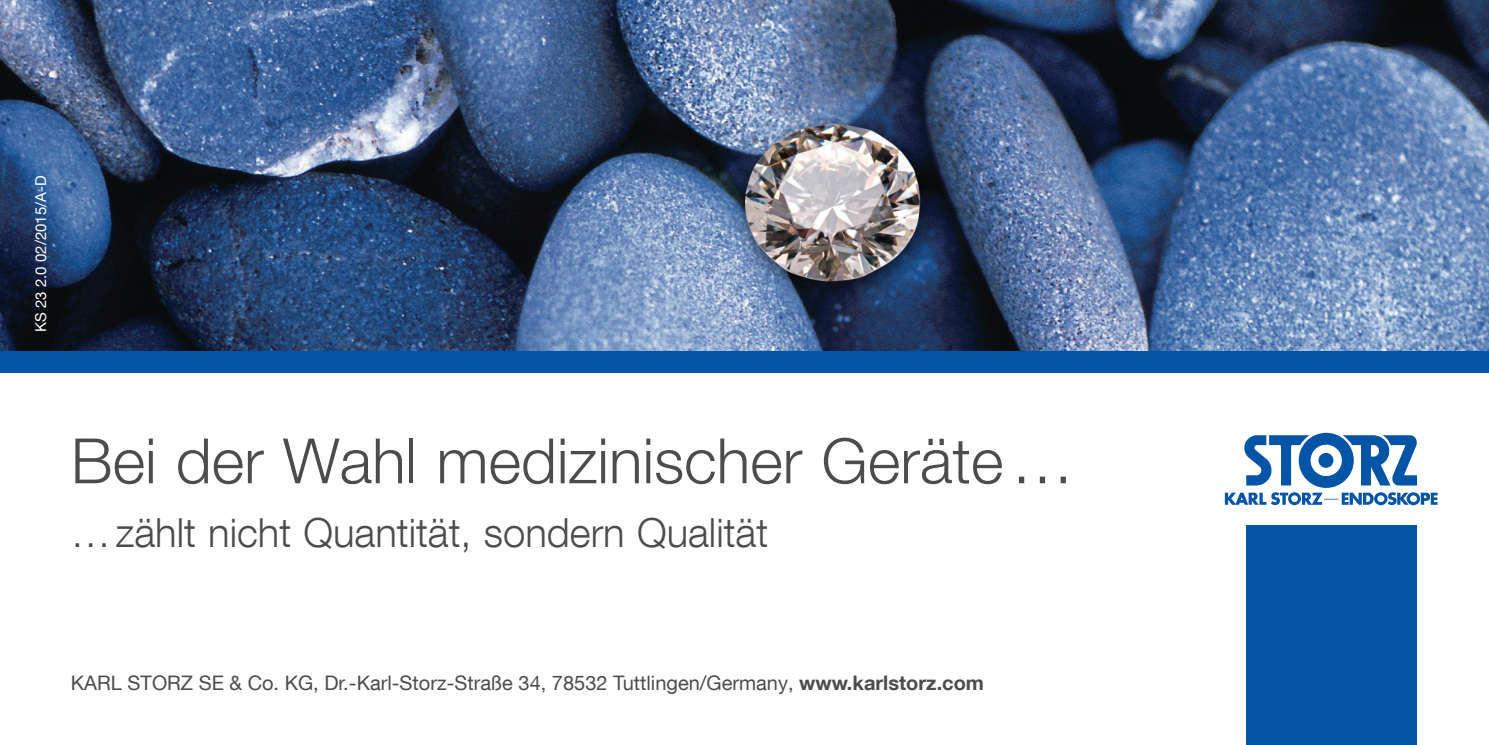
<style>
.page{position:relative;width:1489px;height:745px;background:#fff}
.page>*{position:absolute;margin:0;border:0;box-sizing:border-box;transform-origin:0 0}
.t1{font:300 62.5px "KS Helvetica Neue";color:#4b4c4d}
.t2{font:300 40px "KS Helvetica Neue";color:#4b4c4d}
.t3{font:20px "KS Helvetica Neue";color:#4b4c4d}
.t4{font:15px "KS Helvetica Neue";color:#fff}
.s1{font-weight:700}
</style>
<div class="page">
<img style="left:0;top:0;width:1488px;height:351px">
<div style="left:0;top:351px;width:1488px;height:21px;background:#0154a6"></div>
<svg style="left:1224px;top:432px;width:213px;height:73px"></svg>
<div style="left:1246px;top:524px;width:170px;height:220px;background:#0154a6"></div>
<p class="t4" style="left:32px;top:332px;width:157px;rotate:-90deg">KS 23 2.0 02/2015/A-D</p>
<p class="t1" style="left:71px;top:422px;width:1004px">Bei der Wahl medizinischer Geräte…</p>
<p class="t2" style="left:71px;top:508px;width:698px">…zählt nicht Quantität, sondern Qualität</p>
<p class="t3" style="left:71px;top:670px;width:914px">KARL STORZ SE &amp; Co. KG, Dr.-Karl-Storz-Straße 34, 78532 Tuttlingen/Germany, <span class="s1">www.karlstorz.com</span></p>
</div>
